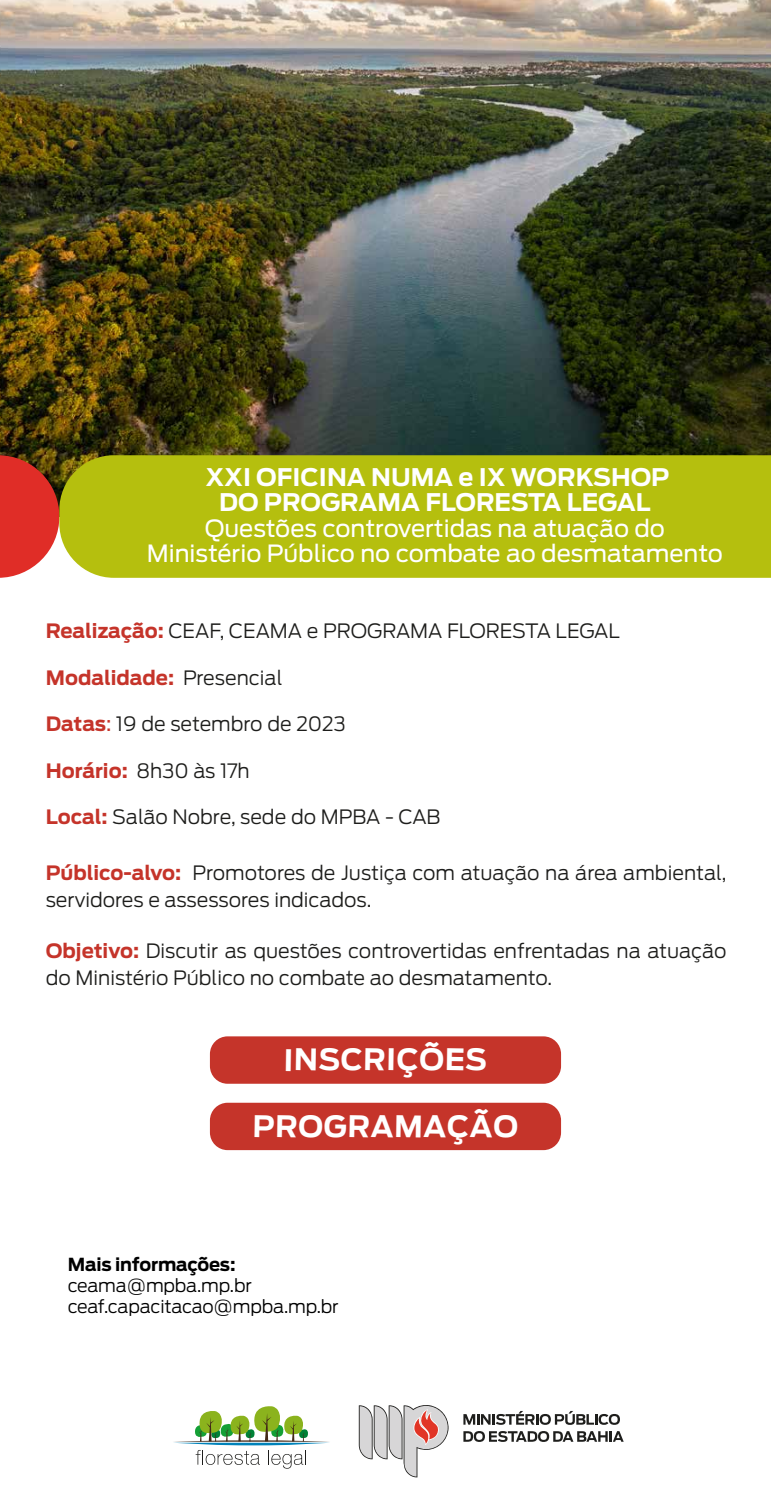
<style>
.page{position:relative;width:771px;height:1506px;background:#fff}
.page>*{position:absolute;margin:0;border:0;box-sizing:border-box;transform-origin:0 0}
.t1{font:700 29.5px "Antenna";color:#fff}
.t2{font:700 24.12px/25.1px "Antenna";color:#fff;text-align:center}
.t3{font:23.62px/25.1px "Antenna";color:#fff;text-align:center}
.t4{font:300 19.62px/27.4px "Antenna";color:#1d1d1b}
.t5{font:700 19.62px "Antenna";color:#c5342a}
.t6{font:300 17.88px/21.5px "Antenna";letter-spacing:-.015em;color:#000}
.t7{font:700 17.88px "Antenna";letter-spacing:-.01em;color:#000}
.s1{font-weight:700;color:#c5342a}
.s2{font-weight:300;color:#1d1d1b}
.s3{font-weight:400;color:#c5342a}
</style>
<div class="page">
<img style="left:0;top:0;width:770px;height:455px">
<div style="left:210px;top:1036px;width:351px;height:47px;background:#c5342a;border-radius:18px"></div>
<div style="left:210px;top:1102px;width:351px;height:47px;background:#c5342a;border-radius:18px"></div>
<svg style="left:0;top:455px;width:59px;height:122px;background:#d14339"></svg>
<div style="left:59px;top:455px;width:711px;height:122px;background:#b5bf0e"></div>
<svg style="left:359px;top:1405px;width:90px;height:72px"></svg>
<svg style="left:463px;top:1410px;width:157px;height:14px"></svg>
<svg style="left:463px;top:1431px;width:160px;height:10px"></svg>
<svg style="left:174px;top:1406px;width:155px;height:62px"></svg>
<p class="t2" style="left:205px;top:465px;width:465px">XXI OFICINA NUMA e IX WORKSHOP<br>DO PROGRAMA FLORESTA LEGAL</p>
<p class="t3" style="left:147px;top:515px;width:577px">Questões controvertidas na atuação do<br>Ministério Público no combate ao desmatamento</p>
<p class="t4" style="left:46px;top:617px;width:575px"><span class="s1">Realização:</span> CEAF, CEAMA e PROGRAMA FLORESTA LEGAL</p>
<p class="t5" style="left:46px;top:665px;width:238px">Modalidade: <span class="s2">Presencial</span></p>
<p class="t4" style="left:46px;top:710px;width:301px"><span class="s1">Datas</span><span class="s3">:</span> 19 de setembro de 2023</p>
<p class="t4" style="left:46px;top:756px;width:205px"><span class="s1">Horário:</span> 8h30 às 17h</p>
<p class="t4" style="left:46px;top:803px;width:396px"><span class="s1">Local:</span> Salão Nobre, sede do MPBA - CAB</p>
<p class="t4" style="left:46px;top:859px;width:682px"><span class="s1">Público-alvo:</span> Promotores de Justiça com atuação na área ambiental, servidores e assessores indicados.</p>
<p class="t4" style="left:46px;top:937px;width:682px"><span class="s1">Objetivo:</span> Discutir as questões controvertidas enfrentadas na atuação do Ministério Público no combate ao desmatamento.</p>
<h1 class="t1" style="left:284px;top:1040px;width:205px;rotate:1deg">INSCRIÇÕES</h1>
<h1 class="t1" style="left:253px;top:1106px;width:267px;rotate:1deg">PROGRAMAÇÃO</h1>
<p class="t7" style="left:68px;top:1253px;width:169px">Mais informações:</p>
<p class="t6" style="left:68px;top:1274px;width:272px">ceama@mpba.mp.br ceaf.capacitacao@mpba.mp.br</p>
</div>
